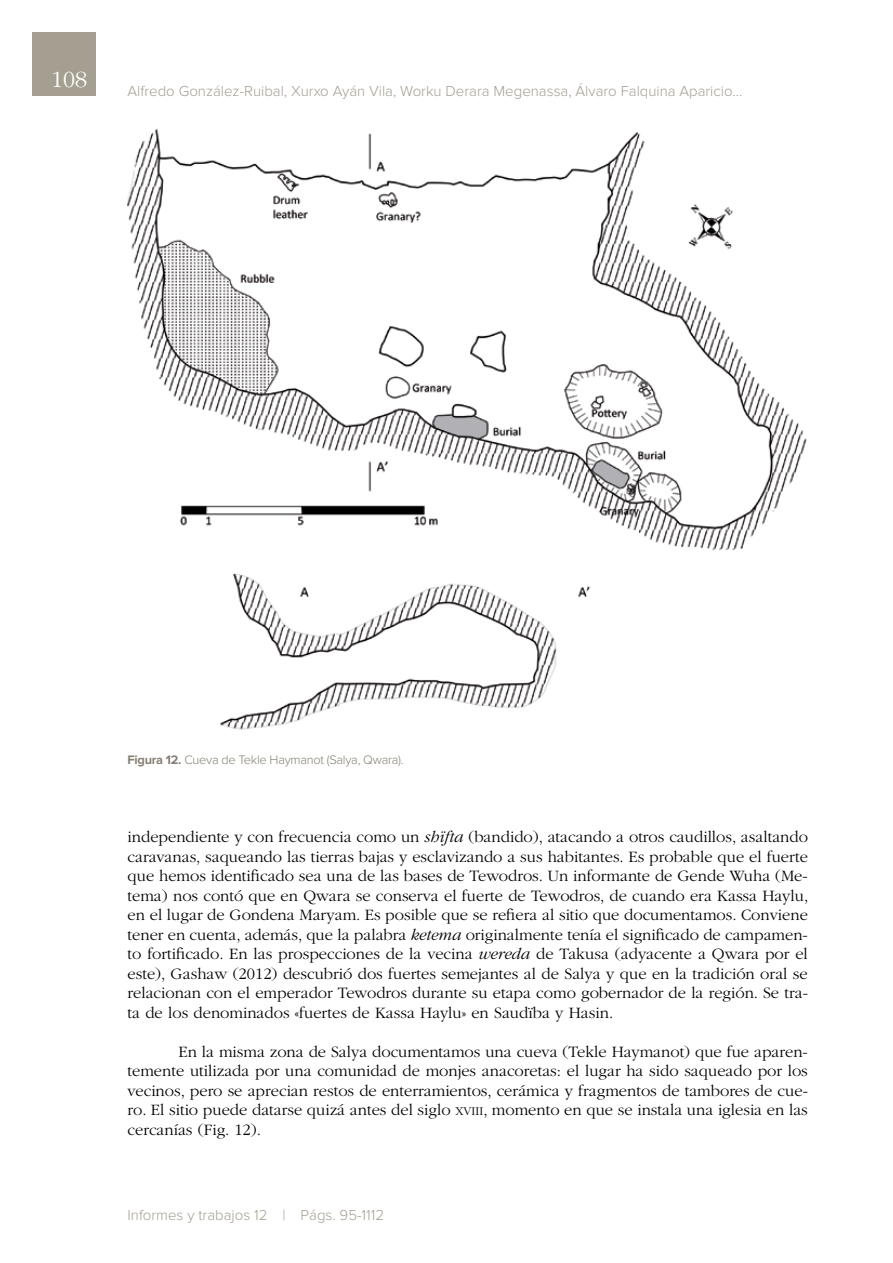
<style>
.page{position:relative;width:893px;height:1263px;background:#fff}
.page>*{position:absolute;margin:0;border:0;box-sizing:border-box;transform-origin:0 0}
.t1{font:300 24px "ITC Garamond Std";color:#fff}
.t2{font:300 16.5px/19.5px "ITC Garamond Std";color:#000;text-align:justify}
.t3{font:300 15px "Proxima Nova";color:#a49f91}
.t4{font:300 12.75px "Proxima Nova";letter-spacing:-.02em;color:#868074}
.s1{font-weight:700}
.s2{font-style:italic}
.s3{font-size:12.3px}
</style>
<div class="page">
<div style="left:32px;top:32px;width:64px;height:64px;background:#a49f91"></div>
<img style="left:128px;top:129px;width:679px;height:601px">
<h1 class="t1" style="left:51px;top:67px;width:37px">108</h1>
<p class="t3" style="left:128px;top:84px;width:616px">Alfredo González-Ruibal, Xurxo Ayán Vila, Worku Derara Megenassa, Álvaro Falquina Aparicio...</p>
<p class="t4" style="left:128px;top:754px;width:278px"><span class="s1">Figura 12.</span> Cueva de Tekle Haymanot (Salya, Qwara).</p>
<p class="t2" style="left:128px;top:827px;width:682px">independiente y con frecuencia como un <span class="s2">shïfta</span> (bandido), atacando a otros caudillos, asaltando caravanas, saqueando las tierras bajas y esclavizando a sus habitantes. Es probable que el fuerte que hemos identificado sea una de las bases de Tewodros. Un informante de Gende Wuha (Me&shy;tema) nos contó que en Qwara se conserva el fuerte de Tewodros, de cuando era Kassa Haylu, en el lugar de Gondena Maryam. Es posible que se refiera al sitio que documentamos. Conviene tener en cuenta, además, que la palabra <span class="s2">ketema</span> originalmente tenía el significado de campamen&shy;to fortificado. En las prospecciones de la vecina <span class="s2">wereda</span> de Takusa (adyacente a Qwara por el este), Gashaw (2012) descubrió dos fuertes semejantes al de Salya y que en la tradición oral se relacionan con el emperador Tewodros durante su etapa como gobernador de la región. Se tra&shy;ta de los denominados «fuertes de Kassa Haylu» en Saudïba y Hasin.</p>
<p class="t2" style="left:128px;top:1042px;width:682px;text-indent:51px">En la misma zona de Salya documentamos una cueva (Tekle Haymanot) que fue aparen&shy;temente utilizada por una comunidad de monjes anacoretas: el lugar ha sido saqueado por los vecinos, pero se aprecian restos de enterramientos, cerámica y fragmentos de tambores de cue&shy;ro. El sitio puede datarse quizá antes del siglo <span class="s3">xviii</span>, momento en que se instala una iglesia en las cercanías (Fig. 12).</p>
<p class="t3" style="left:128px;top:1208px;width:258px">Informes y trabajos 12 | Págs. 95-1112</p>
</div>
